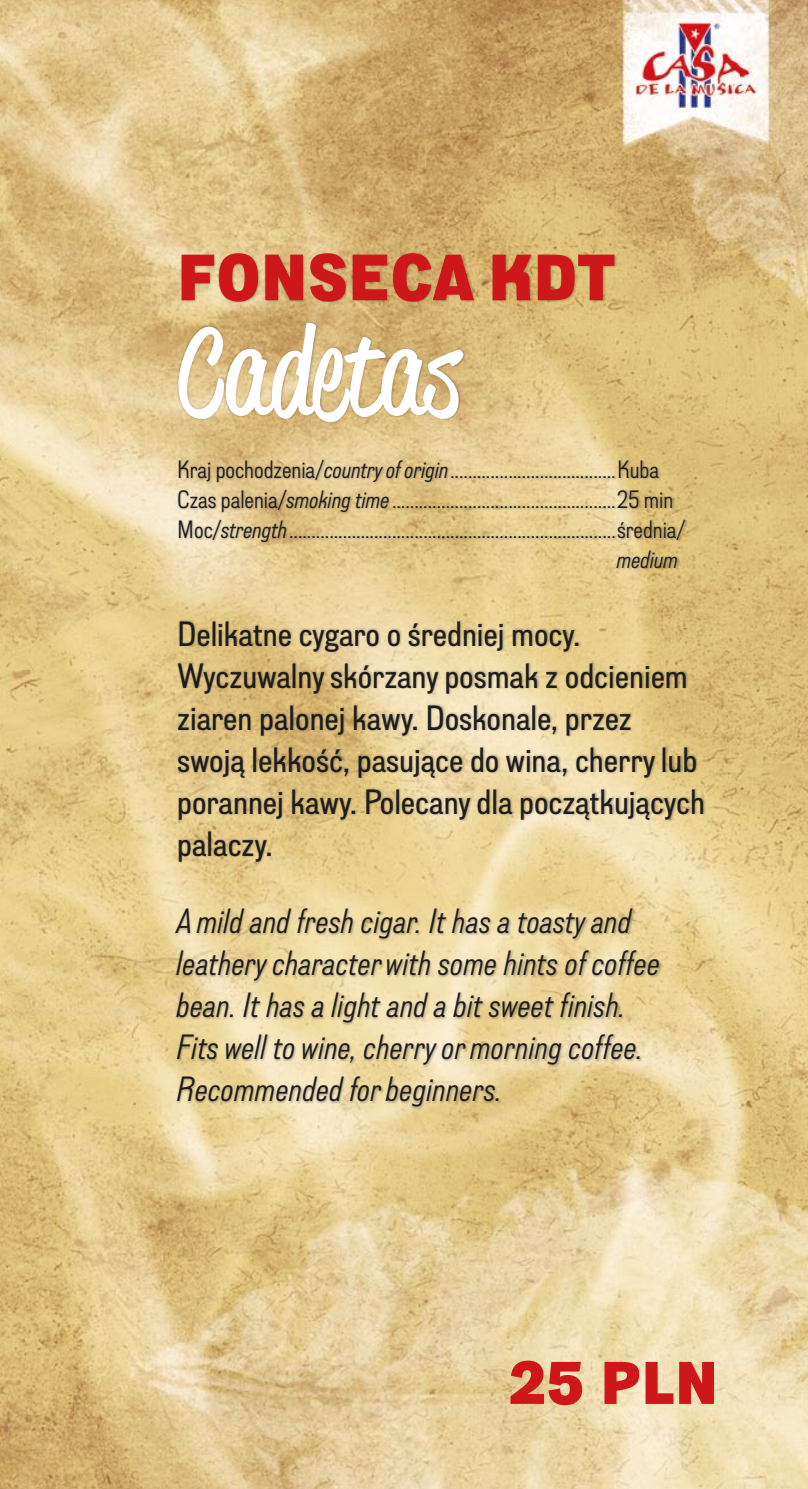
<style>
.page{position:relative;width:808px;height:1489px;background:#fff}
.page>*{position:absolute;margin:0;border:0;box-sizing:border-box;transform-origin:0 0}
.t1{font:120px "Reklame Script Regular DEMO";color:#fff}
.t2{font:900 65px "Lorimer";letter-spacing:-.005em;color:#cd171a}
.t3{font:900 60px "Lorimer";color:#cd171a}
.t4{font:500 35px/42px "Lorimer";color:#1d1d1b}
.t5{font:italic 300 35px/42px "Lorimer";letter-spacing:.01em;color:#1d1d1b}
.t6{font:300 25px "Lorimer";color:#1d1d1b}
.t7{font:italic 300 25px "Lorimer";color:#1d1d1b}
.s1{font-style:italic}
</style>
<div class="page">
<img style="left:0;top:0;width:808px;height:1488px">
<div style="left:174px;top:252px;width:532px;height:857px;background:#1d1d1b;opacity:.3"></div>
<h2 class="t2" style="left:177px;top:239px;width:440px">FONSECA KDT</h2>
<h1 class="t1" style="left:177px;top:321px;width:284px">Cadetas</h1>
<p class="t6" style="left:177px;top:455px;width:483px">Kraj pochodzenia/<span class="s1">country of origin</span>.....................................Kuba</p>
<p class="t6" style="left:177px;top:485px;width:498px">Czas palenia/<span class="s1">smoking time</span>..................................................25 min</p>
<p class="t6" style="left:177px;top:515px;width:510px">Moc/<span class="s1">strength</span>.........................................................................średnia/</p>
<p class="t7" style="left:617px;top:545px;width:63px">medium</p>
<h3 class="t4" style="left:177px;top:612px;width:529px">Delikatne cygaro o średniej mocy.<br>Wyczuwalny skórzany posmak z odcieniem ziaren palonej kawy. Doskonale, przez swoją lekkość, pasujące do wina, cherry lub porannej kawy. Polecany dla początkujących palaczy.</h3>
<h3 class="t5" style="left:177px;top:899px;width:485px">A mild and fresh cigar. It has a toasty and leathery character with some hints of coffee bean. It has a light and a bit sweet finish.<br>Fits well to wine, cherry or morning coffee.<br>Recommended for beginners.</h3>
<h3 class="t3" style="left:510px;top:1347px;width:210px">25 pln</h3>
</div>
